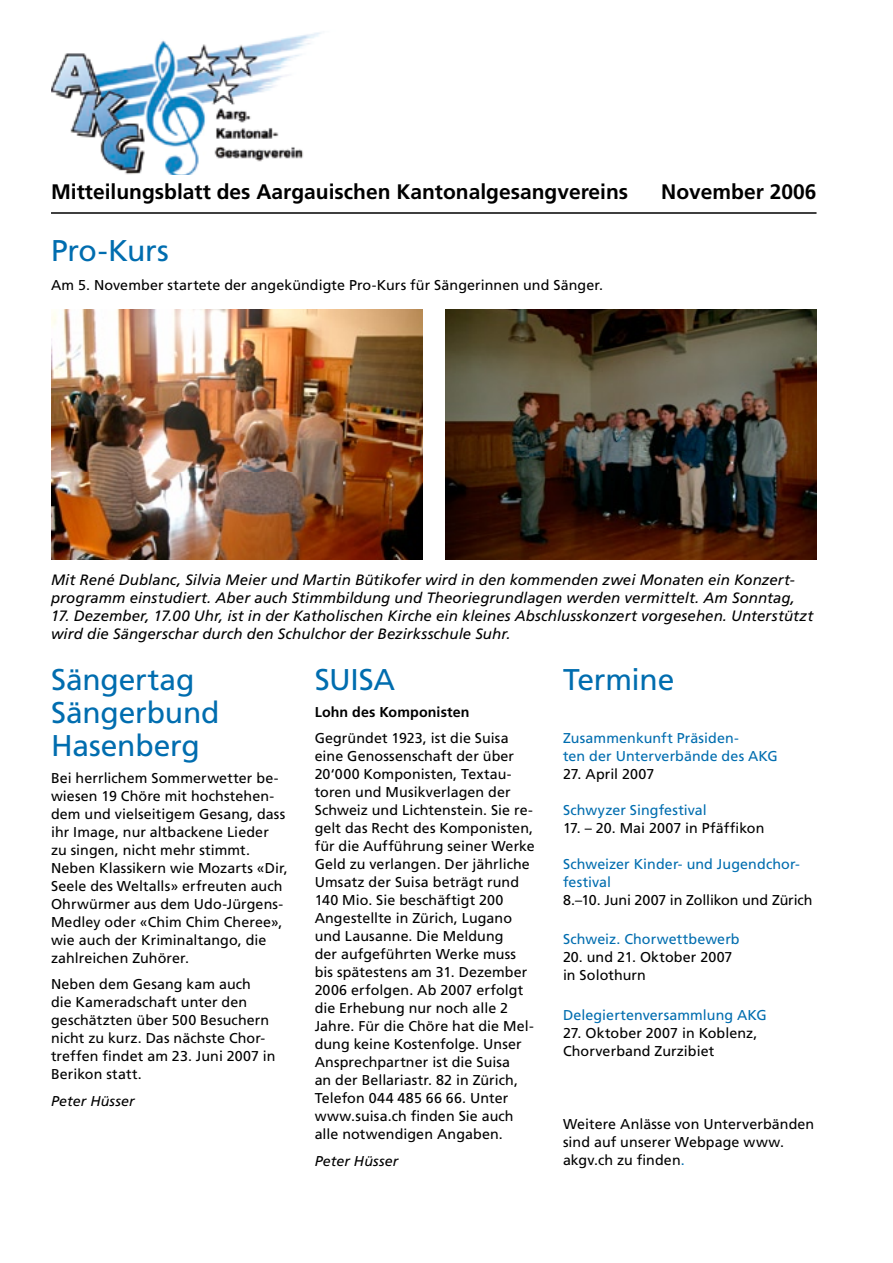
<style>
.page{position:relative;width:893px;height:1263px;background:#fff}
.page>*{position:absolute;margin:0;border:0;box-sizing:border-box;transform-origin:0 0}
.t1{font:30px/33px "Frutiger";letter-spacing:-.005em;color:#006daf}
.t2{font:700 21px "Frutiger";color:#000}
.t3{font:italic 15px/18px "Frutiger";letter-spacing:.005em;color:#000}
.t4{font:14.25px/18px "Frutiger";letter-spacing:.005em;color:#000}
.t5{font:14.25px/18px "Frutiger";letter-spacing:.005em;color:#006daf}
.t6{font:italic 14.25px "Frutiger";letter-spacing:.01em;color:#000}
.t7{font:700 14.25px "Frutiger";letter-spacing:.005em;color:#000}
.s1{color:#006daf}
</style>
<div class="page">
<img style="left:51px;top:32px;width:270px;height:142px">
<hr style="left:51px;top:213px;width:765px;height:1px;background:#000">
<img style="left:51px;top:310px;width:372px;height:250px">
<img style="left:445px;top:310px;width:371px;height:250px">
<h2 class="t2" style="left:51px;top:180px;width:579px">Mitteilungsblatt des Aargauischen Kantonalgesangvereins</h2>
<h2 class="t2" style="left:661px;top:180px;width:157px">November 2006</h2>
<h1 class="t1" style="left:51px;top:234px;width:119px">Pro-Kurs</h1>
<p class="t4" style="left:51px;top:276px;width:554px">Am 5. November startete der angekündigte Pro-Kurs für Sängerinnen und Sänger.</p>
<p class="t3" style="left:51px;top:571px;width:745px">Mit René Dublanc, Silvia Meier und Martin Bütikofer wird in den kommenden zwei Monaten ein Konzert&shy;programm einstudiert. Aber auch Stimmbildung und Theoriegrundlagen werden vermittelt. Am Sonntag,</p>
<p class="t3" style="left:51px;top:607px;width:764px">17. Dezember, 17.00 Uhr, ist in der Katholischen Kirche ein kleines Abschlusskonzert vorgesehen. Unterstützt wird die Sängerschar durch den Schulchor der Bezirksschule Suhr.</p>
<h1 class="t1" style="left:51px;top:663px;width:170px">Sängertag<br>Sängerbund<br>Hasenberg</h1>
<p class="t4" style="left:51px;top:768px;width:238px">Bei herrlichem Sommerwetter be&shy;wiesen 19 Chöre mit hochstehen&shy;dem und vielseitigem Gesang, dass ihr Image, nur altbackene Lieder zu singen, nicht mehr stimmt.<br>Neben Klassikern wie Mozarts «Dir,<br>Seele des Weltalls» erfreuten auch<br>Ohrwürmer aus dem Udo-Jürgens-<br>Medley oder «Chim Chim Cheree», wie auch der Kriminaltango, die zahlreichen Zuhörer.</p>
<p class="t4" style="left:51px;top:975px;width:226px">Neben dem Gesang kam auch<br>die Kameradschaft unter den geschätzten über 500 Besuchern nicht zu kurz. Das nächste Chor&shy;treffen findet am 23. Juni 2007 in<br>Berikon statt.</p>
<p class="t6" style="left:51px;top:1092px;width:85px">Peter Hüsser</p>
<h1 class="t1" style="left:563px;top:663px;width:113px">Termine</h1>
<h1 class="t1" style="left:315px;top:663px;width:82px">SUISA</h1>
<p class="t7" style="left:315px;top:703px;width:156px">Lohn des Komponisten</p>
<p class="t4" style="left:315px;top:729px;width:222px">Gegründet 1923, ist die Suisa eine Genossenschaft der über<br>20‘000 Komponisten, Textau&shy;toren und Musikverlagen der<br>Schweiz und Lichtenstein. Sie re&shy;gelt das Recht des Komponisten, für die Aufführung seiner Werke<br>Geld zu verlangen. Der jährliche<br>Umsatz der Suisa beträgt rund<br>140 Mio. Sie beschäftigt 200<br>Angestellte in Zürich, Lugano und Lausanne. Die Meldung<br>der aufgeführten Werke muss bis spätestens am 31. Dezember<br>2006 erfolgen. Ab 2007 erfolgt die Erhebung nur noch alle 2<br>Jahre. Für die Chöre hat die Mel&shy;dung keine Kostenfolge. Unser<br>Ansprechpartner ist die Suisa<br>an der Bellariastr. 82 in Zürich,<br>Telefon 044 485 66 66. Unter www.suisa.ch finden Sie auch alle notwendigen Angaben.</p>
<p class="t6" style="left:315px;top:1152px;width:85px">Peter Hüsser</p>
<p class="t5" style="left:563px;top:728px;width:216px">Zusammenkunft Präsiden-<br>ten der Unterverbände des AKG</p>
<p class="t4" style="left:563px;top:764px;width:93px">27. April 2007</p>
<p class="t5" style="left:563px;top:800px;width:145px">Schwyzer Singfestival</p>
<p class="t4" style="left:563px;top:818px;width:203px">17. – 20. Mai 2007 in Pfäffikon</p>
<p class="t5" style="left:563px;top:854px;width:238px">Schweizer Kinder- und Jugendchor&shy;festival</p>
<p class="t4" style="left:563px;top:890px;width:251px">8.–10. Juni 2007 in Zollikon und Zürich</p>
<p class="t5" style="left:563px;top:930px;width:178px">Schweiz. Chorwettbewerb</p>
<p class="t4" style="left:563px;top:948px;width:171px">20. und 21. Oktober 2007 in Solothurn</p>
<p class="t5" style="left:563px;top:1006px;width:205px">Delegiertenversammlung AKG</p>
<p class="t4" style="left:563px;top:1024px;width:196px">27. Oktober 2007 in Koblenz,<br>Chorverband Zurzibiet</p>
<p class="t4" style="left:563px;top:1115px;width:253px">Weitere Anlässe von Unterverbänden sind auf unserer Webpage www. akgv.ch zu finden<span class="s1">.</span></p>
</div>
